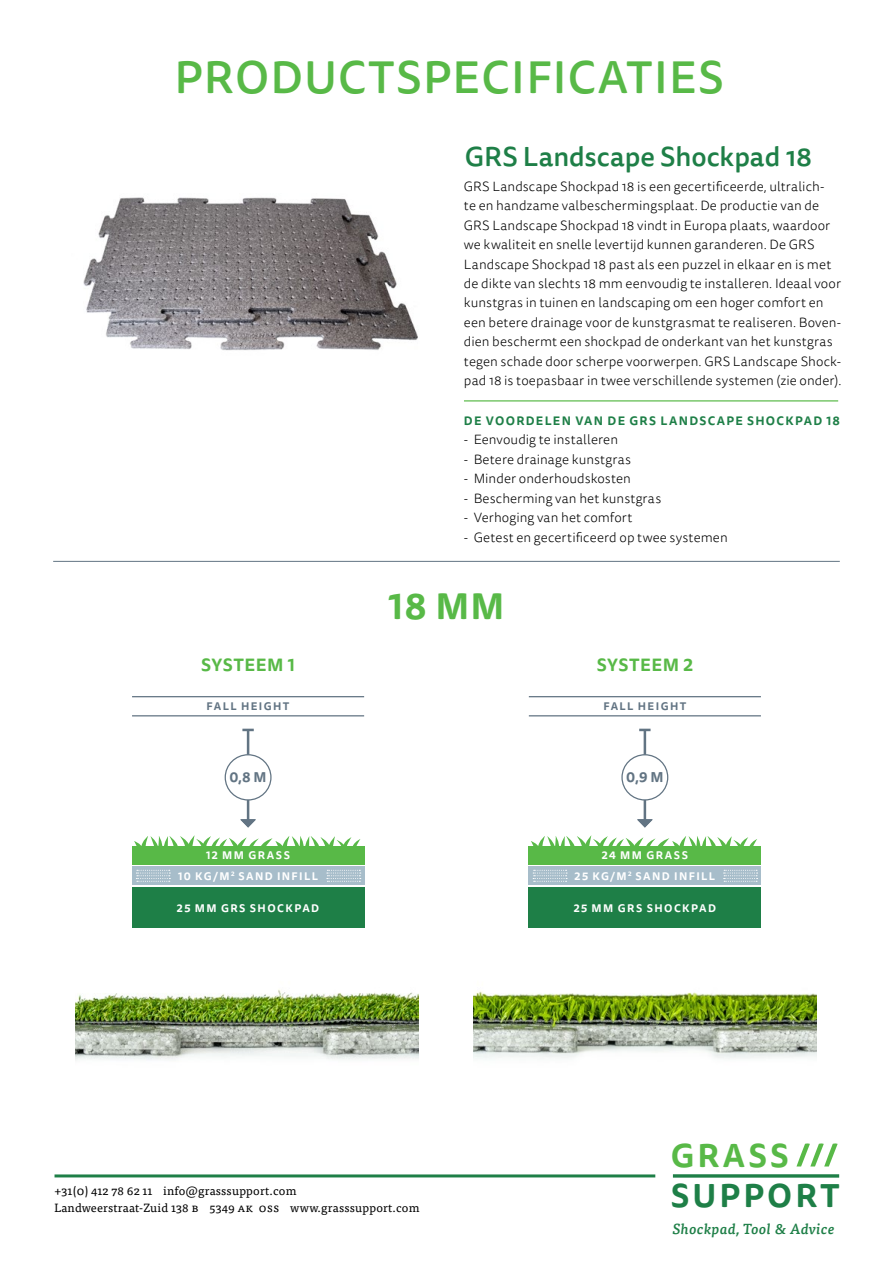
<style>
.page{position:relative;width:893px;height:1263px;background:#fff}
.page>*{position:absolute;margin:0;border:0;box-sizing:border-box;transform-origin:0 0}
.t1{font:500 45px "Tisa Sans OT";letter-spacing:.03em;color:#58b947}
.t2{font:700 36px "Tisa Sans OT";color:#58b947}
.t3{font:700 32.25px "Tisa Sans OT";letter-spacing:.1em;color:#1e7f47}
.t4{font:700 32.25px "Tisa Sans OT";letter-spacing:.1em;color:#58b947}
.t5{font:500 27px "Tisa Sans OT";color:#1e7f47}
.t6{font:700 17.4px "Tisa Sans OT";letter-spacing:.03em;color:#58b947}
.t7{font:italic 500 14.55px "Tisa OT";letter-spacing:.03em;color:#1e7f47}
.t8{font:700 13.95px "Tisa Sans OT";color:#627483}
.t9{font:700 13.8px "Tisa Sans OT";color:#627483}
.t10{font:300 13.5px/19.5px "Tisa Sans OT";letter-spacing:.005em;color:#000}
.t11{font:12px/16.5px "Tisa OT";letter-spacing:.015em;color:#000}
.t12{font:700 12px "Tisa Sans OT";letter-spacing:.11em;color:#1e7f47}
.t13{font:700 10.8px "Tisa Sans OT";letter-spacing:.13em;color:#fff}
.t14{font:700 10.8px "Tisa Sans OT";letter-spacing:.13em;color:#627483}
</style>
<div class="page">
<hr style="left:675px;top:1174px;width:162px;height:3px;background:#1e7f47">
<svg style="left:796px;top:1143px;width:42px;height:23px"></svg>
<hr style="left:55px;top:1174px;width:600px;height:3px;background:#1e7f47">
<img style="left:83px;top:197px;width:335px;height:154px">
<hr style="left:53px;top:561px;width:787px;height:1px;background:#627483">
<hr style="left:247px;top:730px;width:2px;height:91px;background:#627483">
<svg style="left:242px;top:729px;width:12px;height:2px"></svg>
<svg style="left:240px;top:819px;width:16px;height:8px"></svg>
<div style="left:132px;top:887px;width:232px;height:41px;background:#1e7f47"></div>
<div style="left:132px;top:867px;width:232px;height:18px;background:#a7bdca"></div>
<div style="left:225px;top:755px;width:46px;height:45px;background:#fff;border-radius:50%"></div>
<div style="left:225px;top:754px;width:47px;height:46px;border:1px solid #627483;border-radius:50%"></div>
<div style="left:132px;top:846px;width:232px;height:18px;background:#58b947"></div>
<svg style="left:134px;top:835px;width:226px;height:11px"></svg>
<svg style="left:136px;top:870px;width:34px;height:12px"></svg>
<svg style="left:327px;top:870px;width:34px;height:12px"></svg>
<hr style="left:132px;top:715px;width:232px;height:1px;background:#627483">
<hr style="left:132px;top:696px;width:232px;height:1px;background:#627483">
<hr style="left:644px;top:730px;width:2px;height:91px;background:#627483">
<svg style="left:639px;top:729px;width:12px;height:2px"></svg>
<svg style="left:637px;top:819px;width:16px;height:8px"></svg>
<div style="left:529px;top:887px;width:232px;height:41px;background:#1e7f47"></div>
<div style="left:529px;top:867px;width:232px;height:18px;background:#a7bdca"></div>
<div style="left:622px;top:755px;width:46px;height:45px;background:#fff;border-radius:50%"></div>
<div style="left:621px;top:754px;width:47px;height:46px;border:1px solid #627483;border-radius:50%"></div>
<div style="left:529px;top:846px;width:232px;height:18px;background:#58b947"></div>
<svg style="left:531px;top:835px;width:226px;height:11px"></svg>
<svg style="left:533px;top:870px;width:34px;height:12px"></svg>
<svg style="left:724px;top:870px;width:34px;height:12px"></svg>
<hr style="left:529px;top:715px;width:232px;height:1px;background:#627483">
<hr style="left:529px;top:696px;width:232px;height:1px;background:#627483">
<img style="left:473px;top:991px;width:343px;height:68px">
<img style="left:75px;top:989px;width:344px;height:71px">
<hr style="left:464px;top:400px;width:374px;height:1px;background:#58b947">
<h1 class="t1" style="left:174px;top:49px;width:551px">PRODUCTSPECIFICATIES</h1>
<h3 class="t5" style="left:465px;top:140px;width:349px">GRS Landscape Shockpad 18</h3>
<p class="t10" style="left:464px;top:177px;width:379px">GRS Landscape Shockpad 18 is een gecertificeerde, ultralich-<br>te en handzame valbeschermingsplaat. De productie van de GRS Landscape Shockpad 18 vindt in Europa plaats, waardoor we kwaliteit en snelle levertijd kunnen garanderen. De GRS Landscape Shockpad 18 past als een puzzel in elkaar en is met de dikte van slechts 18 mm eenvoudig te installeren. Ideaal voor kunstgras in tuinen en landscaping om een hoger comfort en een betere drainage voor de kunstgrasmat te realiseren. Boven&shy;dien beschermt een shockpad de onderkant van het kunstgras tegen schade door scherpe voorwerpen. GRS Landscape Shock&shy;pad 18 is toepasbaar in twee verschillende systemen (zie onder).</p>
<p class="t12" style="left:464px;top:413px;width:377px">DE VOORDELEN VAN DE GRS LANDSCAPE SHOCKPAD 18</p>
<p class="t10" style="left:464px;top:430px;width:156px">- Eenvoudig te installeren</p>
<p class="t10" style="left:464px;top:450px;width:169px">- Betere drainage kunstgras</p>
<p class="t10" style="left:464px;top:469px;width:169px">- Minder onderhoudskosten</p>
<p class="t10" style="left:464px;top:489px;width:199px">- Bescherming van het kunstgras</p>
<p class="t10" style="left:464px;top:508px;width:170px">- Verhoging van het comfort</p>
<p class="t10" style="left:464px;top:528px;width:265px">- Getest en gecertificeerd op twee systemen</p>
<h2 class="t2" style="left:388px;top:584px;width:118px">18 MM</h2>
<p class="t6" style="left:201px;top:654px;width:96px">SYSTEEM 1</p>
<p class="t6" style="left:597px;top:654px;width:98px">SYSTEEM 2</p>
<p class="t14" style="left:207px;top:699px;width:84px">FALL HEIGHT</p>
<p class="t14" style="left:603px;top:699px;width:84px">FALL HEIGHT</p>
<p class="t9" style="left:229px;top:768px;width:39px">0,8 M</p>
<p class="t8" style="left:626px;top:768px;width:39px">0,9 M</p>
<p class="t13" style="left:206px;top:848px;width:85px">12 MM GRASS</p>
<p class="t13" style="left:602px;top:848px;width:88px">24 MM GRASS</p>
<p class="t13" style="left:178px;top:869px;width:141px">10 KG/M<sup>2</sup> SAND INFILL</p>
<p class="t13" style="left:575px;top:869px;width:142px">25 KG/M<sup>2</sup> SAND INFILL</p>
<p class="t13" style="left:177px;top:901px;width:144px">25 MM GRS SHOCKPAD</p>
<p class="t13" style="left:574px;top:901px;width:144px">25 MM GRS SHOCKPAD</p>
<p class="t11" style="left:55px;top:1183px;width:367px">+31(0) 412 78 62 11 info@grasssupport.com<br>Landweerstraat-Zuid 138 b 5349 Ak Oss www.grasssupport.com</p>
<h3 class="t4" style="left:671px;top:1135px;width:119px">GRASS</h3>
<h3 class="t3" style="left:671px;top:1175px;width:170px">SUPPORT</h3>
<p class="t7" style="left:672px;top:1220px;width:164px">Shockpad, Tool &amp; Advice</p>
</div>
